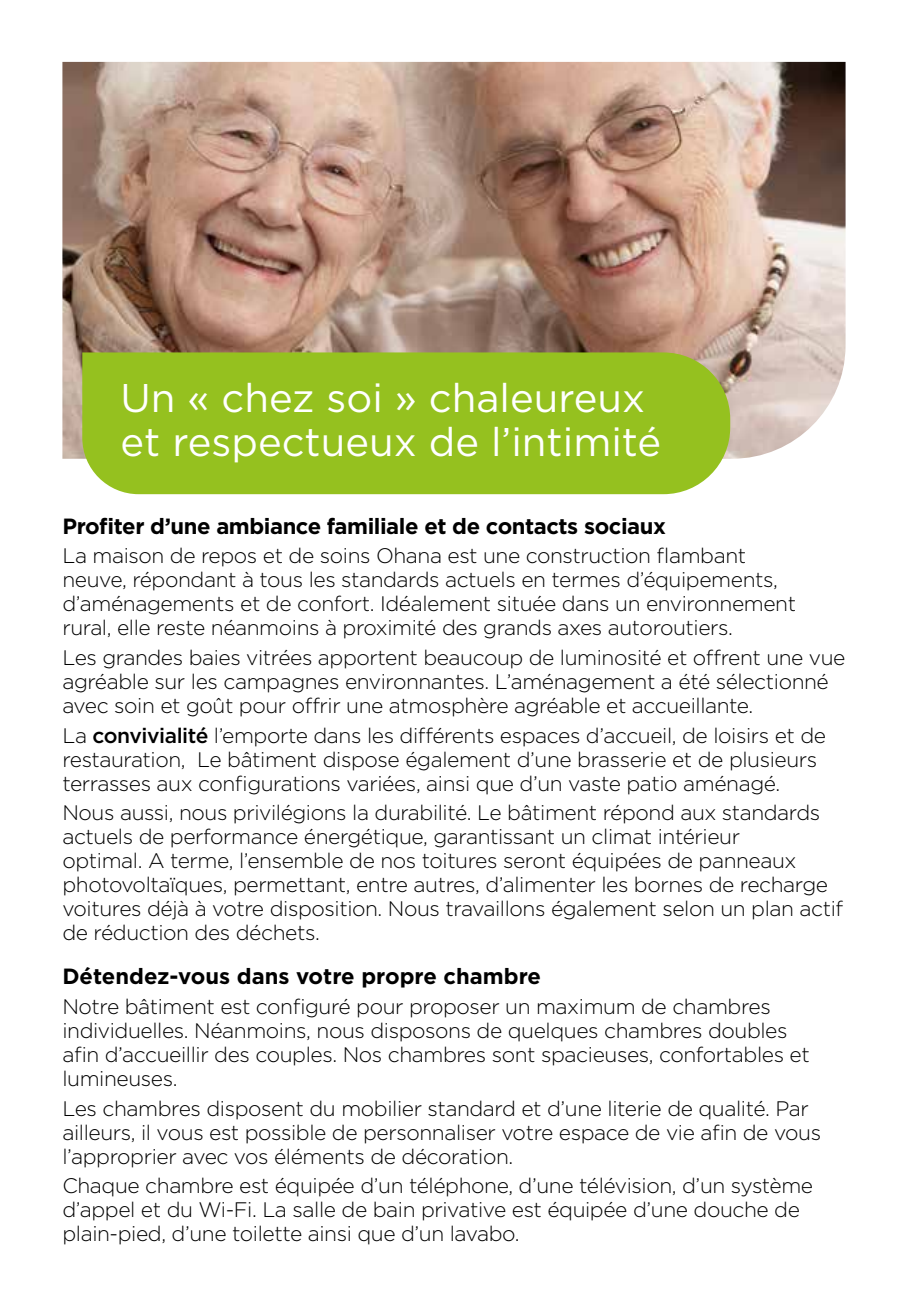
<style>
.page{position:relative;width:908px;height:1304px;background:#fff}
.page>*{position:absolute;margin:0;border:0;box-sizing:border-box;transform-origin:0 0}
.t1{font:40px/44px "Gotham";color:#fff}
.t2{font:700 22px "Gotham";letter-spacing:-.02em;color:#000}
.t3{font:700 22px "Gotham";color:#000}
.t4{font:300 21px/24px "Gotham";letter-spacing:-.02em;color:#000}
.s1{font-weight:500}
</style>
<div class="page">
<img style="left:62px;top:62px;width:783px;height:397px">
<div style="left:82px;top:352px;width:648px;height:142px;background:#95c11f"></div>
<h1 class="t1" style="left:120px;top:375px;width:542px">Un « chez soi » chaleureux et respectueux de l’intimité</h1>
<p class="t2" style="left:62px;top:511px;width:604px">Profiter d’une ambiance familiale et de contacts sociaux</p>
<p class="t4" style="left:62px;top:543px;width:735px">La maison de repos et de soins Ohana est une construction flambant neuve, répondant à tous les standards actuels en termes d’équipements, d’aménagements et de confort. Idéalement située dans un environnement rural, elle reste néanmoins à proximité des grands axes autoroutiers.</p>
<p class="t4" style="left:62px;top:645px;width:784px">Les grandes baies vitrées apportent beaucoup de luminosité et offrent une vue agréable sur les campagnes environnantes. L’aménagement a été sélectionné avec soin et goût pour offrir une atmosphère agréable et accueillante.</p>
<p class="t4" style="left:62px;top:723px;width:765px">La <span class="s1">convivialité</span> l’emporte dans les différents espaces d’accueil, de loisirs et de restauration, Le bâtiment dispose également d’une brasserie et de plusieurs terrasses aux configurations variées, ainsi que d’un vaste patio aménagé.</p>
<p class="t4" style="left:62px;top:800px;width:782px">Nous aussi, nous privilégions la durabilité. Le bâtiment répond aux standards actuels de performance énergétique, garantissant un climat intérieur<br>optimal. A terme, l’ensemble de nos toitures seront équipées de panneaux photovoltaïques, permettant, entre autres, d’alimenter les bornes de recharge voitures déjà à votre disposition. Nous travaillons également selon un plan actif de réduction des déchets.</p>
<p class="t3" style="left:62px;top:962px;width:480px">Détendez-vous dans votre propre chambre</p>
<p class="t4" style="left:62px;top:994px;width:748px">Notre bâtiment est configuré pour proposer un maximum de chambres individuelles. Néanmoins, nous disposons de quelques chambres doubles afin d’accueillir des couples. Nos chambres sont spacieuses, confortables et lumineuses.</p>
<p class="t4" style="left:62px;top:1096px;width:759px">Les chambres disposent du mobilier standard et d’une literie de qualité. Par ailleurs, il vous est possible de personnaliser votre espace de vie afin de vous l’approprier avec vos éléments de décoration.</p>
<p class="t4" style="left:62px;top:1173px;width:752px">Chaque chambre est équipée d’un téléphone, d’une télévision, d’un système d’appel et du Wi-Fi. La salle de bain privative est équipée d’une douche de plain-pied, d’une toilette ainsi que d’un lavabo.</p>
</div>
